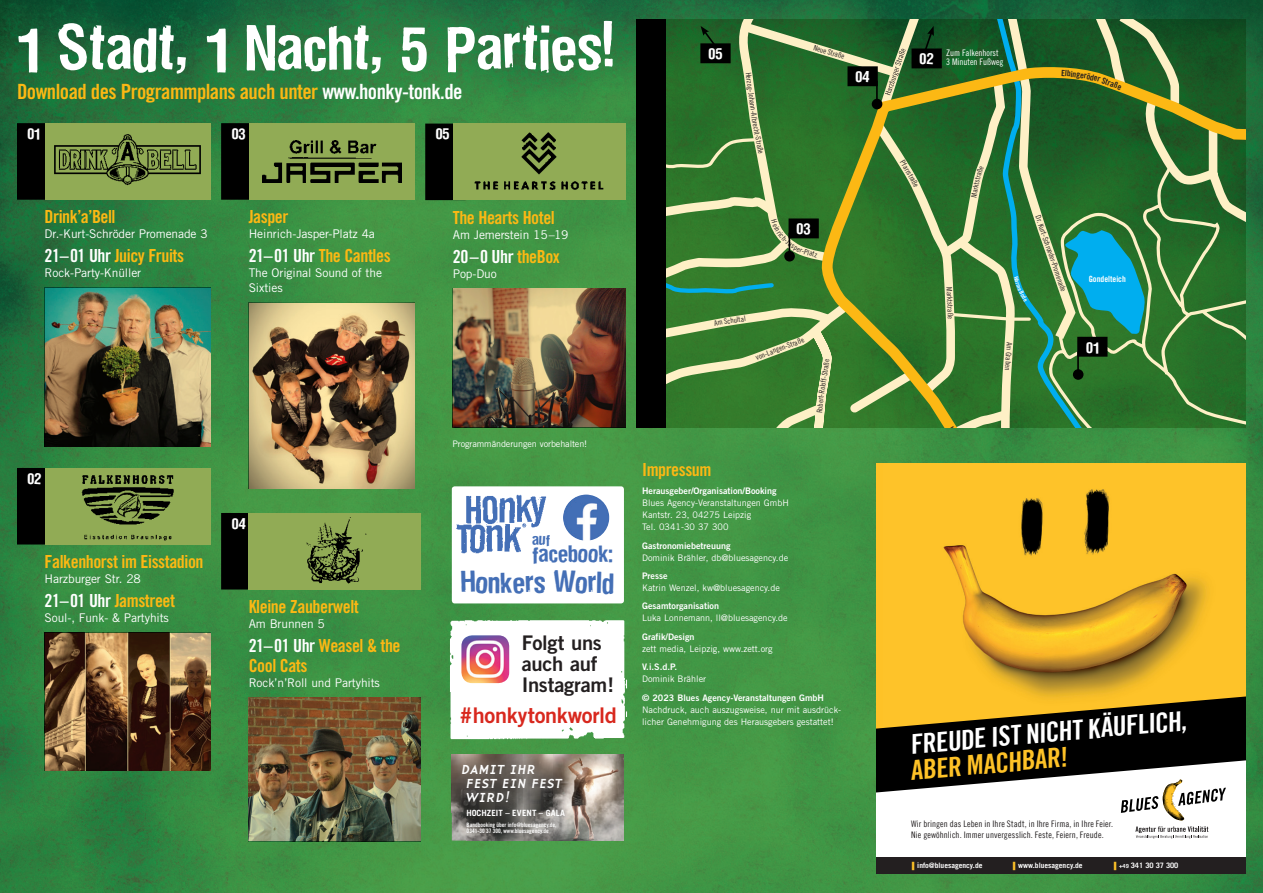
<style>
.page{position:relative;width:1263px;height:893px;background:#fff}
.page>*{position:absolute;margin:0;border:0;box-sizing:border-box;transform-origin:0 0}
.t1{font:59.25px "Dirtyhouse";color:#fff}
.t2{font:27.9px "Dirtyhouse";color:#446fb6}
.t3{font:27.3px "Trade Gothic LT Bold Cond Twenty";color:#fff}
.t4{font:27.3px "Trade Gothic LT Bold Cond Twenty";color:#fec227}
.t5{font:22.65px "Dirtyhouse";color:#446fb6}
.t6{font:21.6px "Trade Gothic Bold Two";letter-spacing:-.01em;color:#d8281e}
.t7{font:21px "Trade Gothic Bold Cond Twenty";letter-spacing:-.025em;color:#fcb814}
.t8{font:20.1px/21.1px "Trade Gothic Bold Two";letter-spacing:-.02em;color:#231f20}
.t9{font:18.15px/14.1px "Base Twelve Sans SCI";color:#fff}
.t10{font:18px/19.5px "Trade Gothic Bold Cond Twenty";letter-spacing:-.025em;color:#fcb814}
.t11{font:18px "Trade Gothic Bold Cond Twenty";letter-spacing:-.025em;color:#fff}
.t12{font:15.45px "Dirtyhouse";color:#446fb6}
.t13{font:15.15px "Dirtyhouse";color:#fff}
.t14{font:15px "Dirtyhouse";letter-spacing:-.02em;color:#fff}
.t15{font:12px/15px "Trade Gothic";letter-spacing:-.01em;color:#fff}
.t16{font:9px/12px "Trade Gothic";color:#fff}
.t17{font:9px "Trade Gothic Bold Two";color:#fff}
.t18{font:9px/11.7px "Trade Gothic LT Cond Eighteen";letter-spacing:.01em;color:#231f20}
.t19{font:9px/9px "Trade Gothic Cond Eighteen";color:#fff}
.t20{font:700 8.55px "Trade Gothic";letter-spacing:.015em;color:#fff}
.t21{font:8.55px "Trade Gothic Bold Cond Twenty";color:#fff}
.t22{font:8.55px "Trade Gothic Bold Cond Twenty";color:#231f20}
.t23{font:7.5px "Trade Gothic Cond Eighteen";color:#231f20}
.t24{font:700 7.5px "Trade Gothic LT";color:#fff}
.t25{font:6px/6px "Trade Gothic Bold Cond Twenty";color:#fff}
.s1{color:#fff}
.s2{color:#fcb814}
.s3{font-size:16.2px}
.s4{font-size:11.1px;color:#fec227}
.s5{font-size:5.55px}
</style>
<div class="page">
<img style="left:0;top:0;width:1263px;height:893px">
<div style="left:17px;top:123px;width:34px;height:77px;background:#000"></div>
<div style="left:17px;top:468px;width:34px;height:76px;background:#000"></div>
<div style="left:221px;top:123px;width:34px;height:77px;background:#000"></div>
<div style="left:221px;top:513px;width:34px;height:76px;background:#000"></div>
<div style="left:45px;top:123px;width:165px;height:77px;background:#91ab55"></div>
<img style="left:54px;top:134px;width:147px;height:52px">
<img style="left:45px;top:288px;width:165px;height:158px">
<div style="left:45px;top:468px;width:165px;height:76px;background:#91ab55"></div>
<img style="left:81px;top:475px;width:93px;height:66px">
<img style="left:45px;top:633px;width:165px;height:137px">
<div style="left:249px;top:123px;width:166px;height:77px;background:#91ab55"></div>
<img style="left:262px;top:140px;width:139px;height:42px">
<img style="left:249px;top:303px;width:166px;height:186px">
<div style="left:249px;top:513px;width:172px;height:76px;background:#91ab55"></div>
<img style="left:306px;top:517px;width:61px;height:67px">
<img style="left:249px;top:697px;width:172px;height:144px">
<div style="left:425px;top:124px;width:41px;height:76px;background:#000"></div>
<div style="left:453px;top:124px;width:172px;height:76px;background:#91ab55"></div>
<img style="left:474px;top:132px;width:130px;height:58px">
<img style="left:453px;top:288px;width:172px;height:139px">
<svg style="left:1147px;top:59px;width:99px;height:368px;background:#437a3a"></svg>
<div style="left:636px;top:19px;width:29px;height:408px;background:#000"></div>
<img style="left:467px;top:755px;width:156px;height:86px">
<img style="left:452px;top:755px;width:15px;height:57px">
<img style="left:519px;top:841px;width:34px;height:1px">
<img style="left:485px;top:841px;width:34px;height:1px">
<img style="left:452px;top:812px;width:33px;height:29px">
<div style="left:452px;top:486px;width:172px;height:117px;background:#fff;border-radius:3px"></div>
<img style="left:456px;top:494px;width:91px;height:60px">
<img style="left:563px;top:495px;width:46px;height:46px;border-radius:22px">
<img style="left:445px;top:611px;width:194px;height:67px">
<img style="left:445px;top:678px;width:194px;height:64px">
<img style="left:461px;top:635px;width:48px;height:48px">
<svg style="left:876px;top:463px;width:370px;height:411px"></svg>
<img style="left:884px;top:463px;width:362px;height:229px">
<div style="left:876px;top:857px;width:370px;height:17px;background:#231f20"></div>
<svg style="left:876px;top:692px;width:370px;height:146px"></svg>
<svg style="left:665px;top:19px;width:482px;height:408px;background:#458041"></svg>
<h1 class="t1" style="left:17px;top:6px;width:599px">1 Stadt, 1 Nacht, 5 Parties!</h1>
<h3 class="t7" style="left:17px;top:79px;width:447px">Download des Programmplans auch unter <span class="s1">www.honky-tonk.de</span></h3>
<h3 class="t14" style="left:28px;top:123px;width:14px">01</h3>
<h3 class="t14" style="left:232px;top:123px;width:15px">03</h3>
<h3 class="t10" style="left:45px;top:207px;width:72px">Drink’a’Bell</h3>
<h3 class="t15" style="left:45px;top:227px;width:165px">Dr.-Kurt-Schröder Promenade 3</h3>
<h3 class="t10" style="left:45px;top:246px;width:141px"><span class="s1">21–01 Uhr</span> Juicy Fruits</h3>
<h3 class="t15" style="left:45px;top:265px;width:98px">Rock-Party-Knüller</h3>
<h3 class="t10" style="left:249px;top:207px;width:41px">Jasper</h3>
<h3 class="t15" style="left:249px;top:227px;width:128px">Heinrich-Jasper-Platz 4a</h3>
<h3 class="t10" style="left:249px;top:246px;width:143px"><span class="s1">21–01 Uhr</span> The Cantles</h3>
<h3 class="t15" style="left:249px;top:265px;width:135px">The Original Sound of the<br>Sixties</h3>
<h3 class="t14" style="left:436px;top:123px;width:15px">05</h3>
<h3 class="t10" style="left:453px;top:208px;width:103px">The Hearts Hotel</h3>
<h3 class="t15" style="left:453px;top:227px;width:117px">Am Jemerstein 15–19</h3>
<h3 class="t11" style="left:453px;top:245px;width:109px">20–0 Uhr <span class="s2">theBox</span></h3>
<h3 class="t15" style="left:453px;top:266px;width:45px">Pop-Duo</h3>
<p class="t16" style="left:452px;top:438px;width:136px">Programmänderungen vorbehalten!</p>
<h3 class="t13" style="left:708px;top:43px;width:16px">05</h3>
<p class="t23" style="left:753px;top:72px;width:27px;rotate:82deg">Herzog-Jo</p>
<p class="t23" style="left:756px;top:97px;width:22px;rotate:83deg">hann-Al</p>
<p class="t23" style="left:759px;top:117px;width:38px;rotate:79deg">brecht-Straße</p>
<p class="t23" style="left:815px;top:43px;width:33px;rotate:17deg">Neue Straße</p>
<h3 class="t13" style="left:855px;top:66px;width:16px">04</h3>
<h3 class="t13" style="left:797px;top:218px;width:16px">03</h3>
<p class="t23" style="left:733px;top:316px;width:14px;rotate:-8deg">ultal</p>
<p class="t23" style="left:754px;top:353px;width:42px;rotate:-20deg">von-Langen-Str</p>
<p class="t23" style="left:819px;top:380px;width:12px;rotate:-81deg">f-St</p>
<p class="t23" style="left:816px;top:395px;width:17px;rotate:-80deg">-Rolof</p>
<p class="t23" style="left:815px;top:413px;width:19px;rotate:-85deg">Robert</p>
<h3 class="t13" style="left:919px;top:48px;width:16px">02</h3>
<p class="t19" style="left:946px;top:49px;width:59px">Zum Falkenhorst<br>3 Minuten Fußweg</p>
<p class="t22" style="left:1104px;top:75px;width:14px;rotate:20deg">Stra</p>
<p class="t23" style="left:954px;top:287px;width:19px;rotate:87deg">Markts</p>
<p class="t23" style="left:955px;top:305px;width:15px;rotate:88deg">traße</p>
<p class="t23" style="left:1014px;top:342px;width:30px;rotate:94deg">Am Graben</p>
<p class="t23" style="left:1042px;top:214px;width:17px;rotate:72deg">Dr. Ku</p>
<p class="t23" style="left:1047px;top:229px;width:66px;rotate:71deg">rt-Schroeder-Promenade</p>
<p class="t21" style="left:1089px;top:273px;width:39px">Gondelteich</p>
<h3 class="t13" style="left:1086px;top:336px;width:14px">01</h3>
<h3 class="t14" style="left:28px;top:468px;width:15px">02</h3>
<h3 class="t10" style="left:45px;top:552px;width:160px">Falkenhorst im Eisstadion</h3>
<h3 class="t15" style="left:45px;top:571px;width:98px">Harzburger Str. 28</h3>
<h3 class="t10" style="left:45px;top:591px;width:132px"><span class="s1">21–01 Uhr</span> Jamstreet</h3>
<h3 class="t15" style="left:45px;top:610px;width:126px">Soul-, Funk- &amp; Partyhits</h3>
<h3 class="t14" style="left:232px;top:513px;width:16px">04</h3>
<h3 class="t10" style="left:249px;top:597px;width:112px">Kleine Zauberwelt</h3>
<h3 class="t15" style="left:249px;top:616px;width:78px">Am Brunnen 5</h3>
<h3 class="t10" style="left:249px;top:636px;width:153px"><span class="s1">21–01 Uhr</span> Weasel &amp; the<br>Cool Cats</h3>
<h3 class="t15" style="left:249px;top:675px;width:133px">Rock’n’Roll und Partyhits</h3>
<h3 class="t10" style="left:642px;top:460px;width:71px">Impressum</h3>
<p class="t17" style="left:642px;top:486px;width:136px">Herausgeber/Organisation/Booking</p>
<p class="t16" style="left:642px;top:497px;width:148px">Blues Agency-Veranstaltungen GmbH<br>Kantstr. 23, 04275 Leipzig<br>Tel. 0341-30 37 300</p>
<p class="t17" style="left:642px;top:540px;width:90px">Gastronomiebetreuung</p>
<p class="t16" style="left:642px;top:551px;width:148px">Dominik Brähler, db@bluesagency.de</p>
<p class="t17" style="left:642px;top:570px;width:27px">Presse</p>
<p class="t16" style="left:642px;top:582px;width:139px">Katrin Wenzel, kw@bluesagency.de</p>
<p class="t17" style="left:642px;top:601px;width:78px">Gesamtorganisation</p>
<p class="t16" style="left:642px;top:612px;width:147px">Luka Lonnemann, ll@bluesagency.de</p>
<p class="t17" style="left:642px;top:631px;width:54px">Grafik/Design</p>
<p class="t16" style="left:642px;top:642px;width:132px">zett media, Leipzig, www.zett.org</p>
<p class="t17" style="left:642px;top:661px;width:37px">V.i.S.d.P.</p>
<p class="t16" style="left:642px;top:673px;width:66px">Dominik Brähler</p>
<p class="t17" style="left:642px;top:692px;width:183px">© 2023 Blues Agency-Veranstaltungen GmbH</p>
<p class="t16" style="left:642px;top:703px;width:201px">Nachdruck, auch auszugsweise, nur mit ausdrück&shy;licher Genehmigung des Herausgebers gestattet!</p>
<h3 class="t12" style="left:532px;top:529px;width:20px">auf</h3>
<h3 class="t5" style="left:532px;top:538px;width:82px">facebook:</h3>
<h2 class="t2" style="left:460px;top:563px;width:155px">Honkers World</h2>
<h3 class="t8" style="left:522px;top:632px;width:94px">Folgt uns auch auf<br>Instagram!</h3>
<h3 class="t6" style="left:459px;top:702px;width:159px">#honkytonkworld</h3>
<h3 class="t3" style="left:909px;top:728px;width:279px;rotate:-5deg">FREUDE IST NICHT KÄUFLICH,</h3>
<h3 class="t4" style="left:909px;top:754px;width:159px;rotate:-5deg">ABER MACHBAR!</h3>
<h3 class="t9" style="left:461px;top:760px;width:103px">damit ihr fest ein fest wird<span class="s3">!</span></h3>
<p class="t20" style="left:467px;top:808px;width:100px">HOCHZEIT – EVENT – GALA</p>
<p class="t25" style="left:467px;top:822px;width:91px">Bandbooking über info@bluesagency.de,<br>0341-30 37 300, www.bluesagency.de</p>
<p class="t18" style="left:911px;top:818px;width:204px">Wir bringen das Leben in Ihre Stadt, in Ihre Firma, in Ihre Feier.<br>Nie gewöhnlich. Immer unvergesslich. Feste, Feiern, Freude.</p>
<p class="t24" style="left:911px;top:861px;width:73px"><span class="s4">|</span> info@bluesagency.de</p>
<p class="t24" style="left:1012px;top:861px;width:72px"><span class="s4">|</span> www.bluesagency.de</p>
<p class="t24" style="left:1113px;top:861px;width:67px"><span class="s4">|</span> <span class="s5">+49</span> 341 30 37 300</p>
</div>
